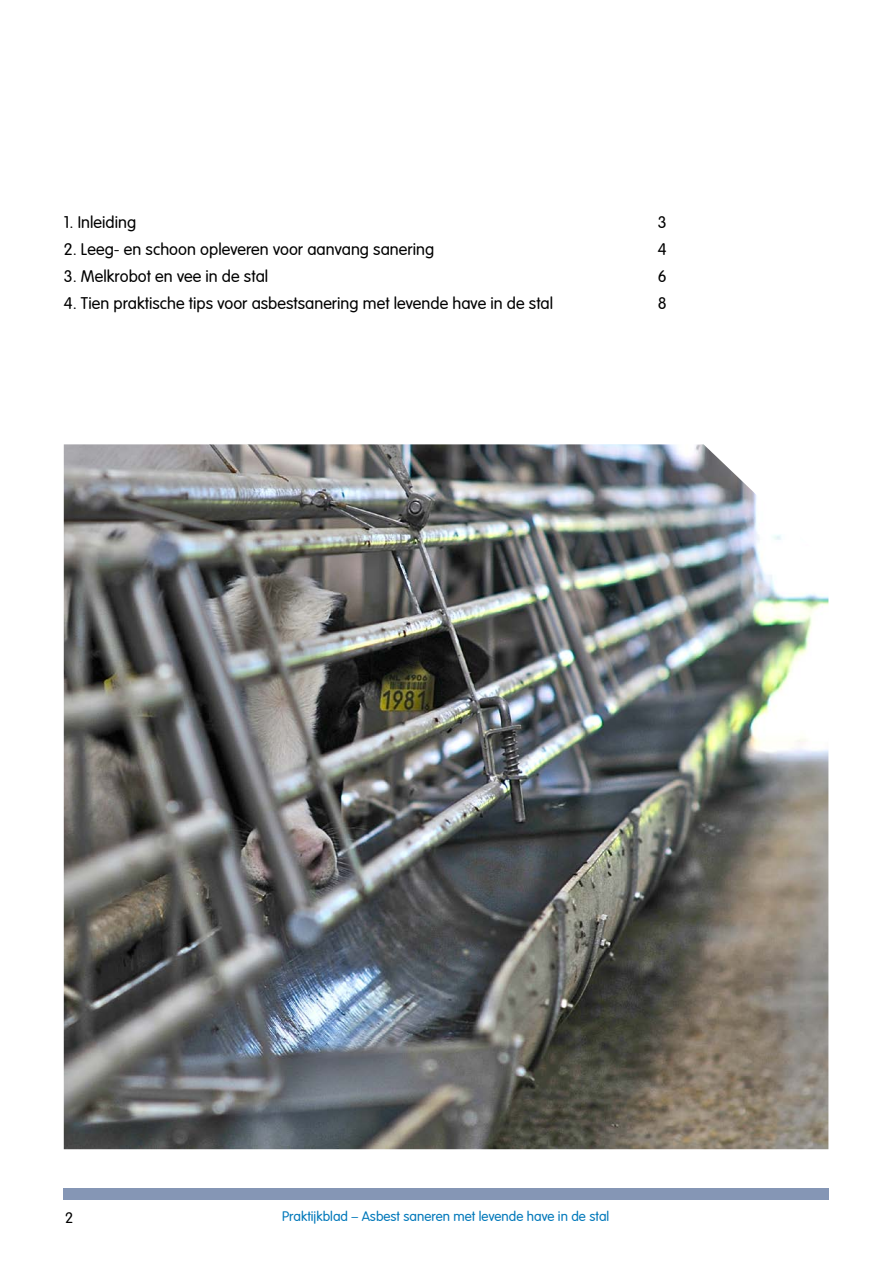
<style>
.page{position:relative;width:893px;height:1263px;background:#fff}
.page>*{position:absolute;margin:0;border:0;box-sizing:border-box;transform-origin:0 0}
.t1{font:16.5px "Corporate Rounded Regular SWFTE";color:#000}
.t2{font:15px "Corporate Rounded Regular SWFTE";color:#000}
.t3{font:13.5px "Corporate Rounded Regular SWFTE";color:#0078ba}
</style>
<div class="page">
<div style="left:64px;top:1188px;width:765px;height:11px;background:#8596b5"></div>
<img style="left:64px;top:444px;width:764px;height:705px">
<p class="t1" style="left:64px;top:213px;width:74px">1. Inleiding</p>
<p class="t1" style="left:658px;top:213px;width:10px">3</p>
<p class="t1" style="left:64px;top:240px;width:372px">2. Leeg- en schoon opleveren voor aanvang sanering</p>
<p class="t1" style="left:658px;top:240px;width:10px">4</p>
<p class="t1" style="left:64px;top:267px;width:206px">3. Melkrobot en vee in de stal</p>
<p class="t1" style="left:658px;top:267px;width:10px">6</p>
<p class="t1" style="left:64px;top:294px;width:491px">4. Tien praktische tips voor asbestsanering met levende have in de stal</p>
<p class="t1" style="left:658px;top:294px;width:10px">8</p>
<p class="t2" style="left:65px;top:1209px;width:10px">2</p>
<p class="t3" style="left:282px;top:1209px;width:329px">Praktijkblad – Asbest saneren met levende have in de stal</p>
</div>
